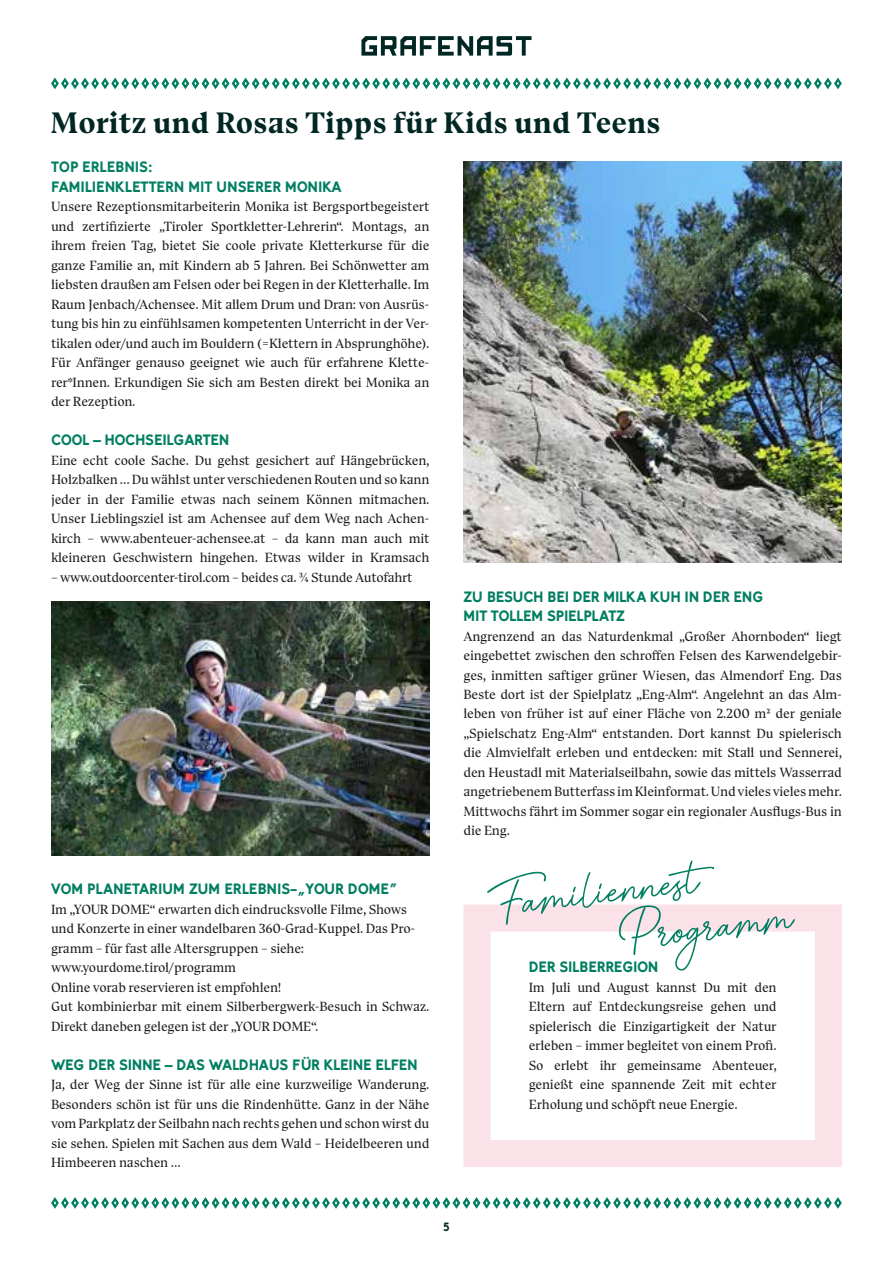
<style>
.page{position:relative;width:893px;height:1263px;background:#fff}
.page>*{position:absolute;margin:0;border:0;box-sizing:border-box;transform-origin:0 0}
.t1{font:700 54px/48px "Kalista Script";color:#007e61}
.t2{font:700 30px "Bluu Suuperstar";color:#002724}
.t3{font:900 15px/19.5px "Tilde";letter-spacing:-.02em;color:#007e61}
.t4{font:13.5px/19.5px "Bluu Suuperstar";letter-spacing:-.02em;color:#1d1d1b;text-align:justify}
.t5{font:900 12px "Tilde";color:#002724}
</style>
<div class="page">
<svg style="left:361px;top:36px;width:170px;height:20px"></svg>
<svg style="left:51px;top:77px;width:791px;height:13px"></svg>
<svg style="left:51px;top:1197px;width:791px;height:12px"></svg>
<div style="left:463px;top:904px;width:379px;height:263px;border:27px solid #fbe1e8"></div>
<img style="left:463px;top:161px;width:379px;height:401px">
<img style="left:51px;top:601px;width:378px;height:254px">
<h2 class="t2" style="left:51px;top:105px;width:612px">Moritz und Rosas Tipps für Kids und Teens</h2>
<p class="t3" style="left:51px;top:157px;width:292px">TOP ERLEBNIS:<br>FAMILIENKLETTERN MIT UNSERER MONIKA</p>
<p class="t4" style="left:51px;top:197px;width:380px">Unsere Rezeptionsmitarbeiterin Monika ist Bergsportbegeistert und zertifizierte „Tiroler Sportkletter-Lehrerin“. Montags, an ihrem freien Tag, bietet Sie coole private Kletterkurse für die ganze Familie an, mit Kindern ab 5 Jahren. Bei Schönwetter am liebsten draußen am Felsen oder bei Regen in der Kletterhalle. Im Raum Jenbach/Achensee. Mit allem Drum und Dran: von Ausrüs&shy;tung bis hin zu einfühlsamen kompetenten Unterricht in der Ver&shy;tikalen oder/und auch im Bouldern (=Klettern in Absprunghöhe).<br>Für Anfänger genauso geeignet wie auch für erfahrene Klette&shy;rer*Innen. Erkundigen Sie sich am Besten direkt bei Monika an der Rezeption.</p>
<p class="t3" style="left:51px;top:430px;width:180px">COOL – HOCHSEILGARTEN</p>
<p class="t4" style="left:51px;top:451px;width:380px">Eine echt coole Sache. Du gehst gesichert auf Hängebrücken, Holzbalken … Du wählst unter verschiedenen Routen und so kann jeder in der Familie etwas nach seinem Können mitmachen.<br>Unser Lieblingsziel ist am Achensee auf dem Weg nach Achen&shy;kirch – www.abenteuer-achensee.at – da kann man auch mit kleineren Geschwistern hingehen. Etwas wilder in Kramsach</p>
<p class="t4" style="left:51px;top:567px;width:363px">– www.outdoorcenter-tirol.com – beides ca. ¾ Stunde Autofahrt</p>
<p class="t3" style="left:51px;top:879px;width:348px">VOM PLANETARIUM ZUM ERLEBNIS-„YOUR DOME“</p>
<p class="t4" style="left:51px;top:899px;width:380px;text-align:left">Im „YOUR DOME“ erwarten dich eindrucksvolle Filme, Shows und Konzerte in einer wandelbaren 360-Grad-Kuppel. Das Pro&shy;gramm – für fast alle Altersgruppen – siehe: www.yourdome.tirol/programm<br>Online vorab reservieren ist empfohlen!<br>Gut kombinierbar mit einem Silberbergwerk-Besuch in Schwaz.<br>Direkt daneben gelegen ist der „YOUR DOME“.</p>
<p class="t3" style="left:51px;top:1054px;width:368px">WEG DER SINNE – DAS WALDHAUS FÜR KLEINE ELFEN</p>
<p class="t4" style="left:51px;top:1075px;width:380px">Ja, der Weg der Sinne ist für alle eine kurzweilige Wanderung.<br>Besonders schön ist für uns die Rindenhütte. Ganz in der Nähe vom Parkplatz der Seilbahn nach rechts gehen und schon wirst du sie sehen. Spielen mit Sachen aus dem Wald – Heidelbeeren und Himbeeren naschen …</p>
<p class="t3" style="left:463px;top:586px;width:301px">ZU BESUCH BEI DER MILKA KUH IN DER ENG<br>MIT -TOLLEM SPIELPLATZ</p>
<p class="t4" style="left:463px;top:626px;width:380px">Angrenzend an das Naturdenkmal „Großer Ahornboden“ liegt eingebettet zwischen den schroffen Felsen des Karwendelgebir&shy;ges, inmitten saftiger grüner Wiesen, das Almendorf Eng. Das Beste dort ist der Spielplatz „Eng-Alm“. Angelehnt an das Alm&shy;leben von früher ist auf einer Fläche von 2.200 m2 der geniale „Spielschatz Eng-Alm“ entstanden. Dort kannst Du spielerisch die Almvielfalt erleben und entdecken: mit Stall und Sennerei, den Heustadl mit Materialseilbahn, sowie das mittels Wasserrad angetriebenem Butterfass im Kleinformat. Und vieles vieles mehr.<br>Mittwochs fährt im Sommer sogar ein regionaler Ausflugs-Bus in die Eng.</p>
<h1 class="t1" style="left:610px;top:858px;width:177px;text-indent:-126px;rotate:-7deg">Fam ilienn est<br>Progr am m</h1>
<p class="t3" style="left:529px;top:957px;width:131px">DER SILBERREGION</p>
<p class="t4" style="left:529px;top:977px;width:249px">Im Juli und August kannst Du mit den Eltern auf Entdeckungsreise gehen und spielerisch die Einzigartigkeit der Natur erleben – immer begleitet von einem Profi.<br>So erlebt ihr gemeinsame Abenteuer, genießt eine spannende Zeit mit echter Erholung und schöpft neue Energie.</p>
<p class="t5" style="left:443px;top:1220px;width:8px">5</p>
</div>
